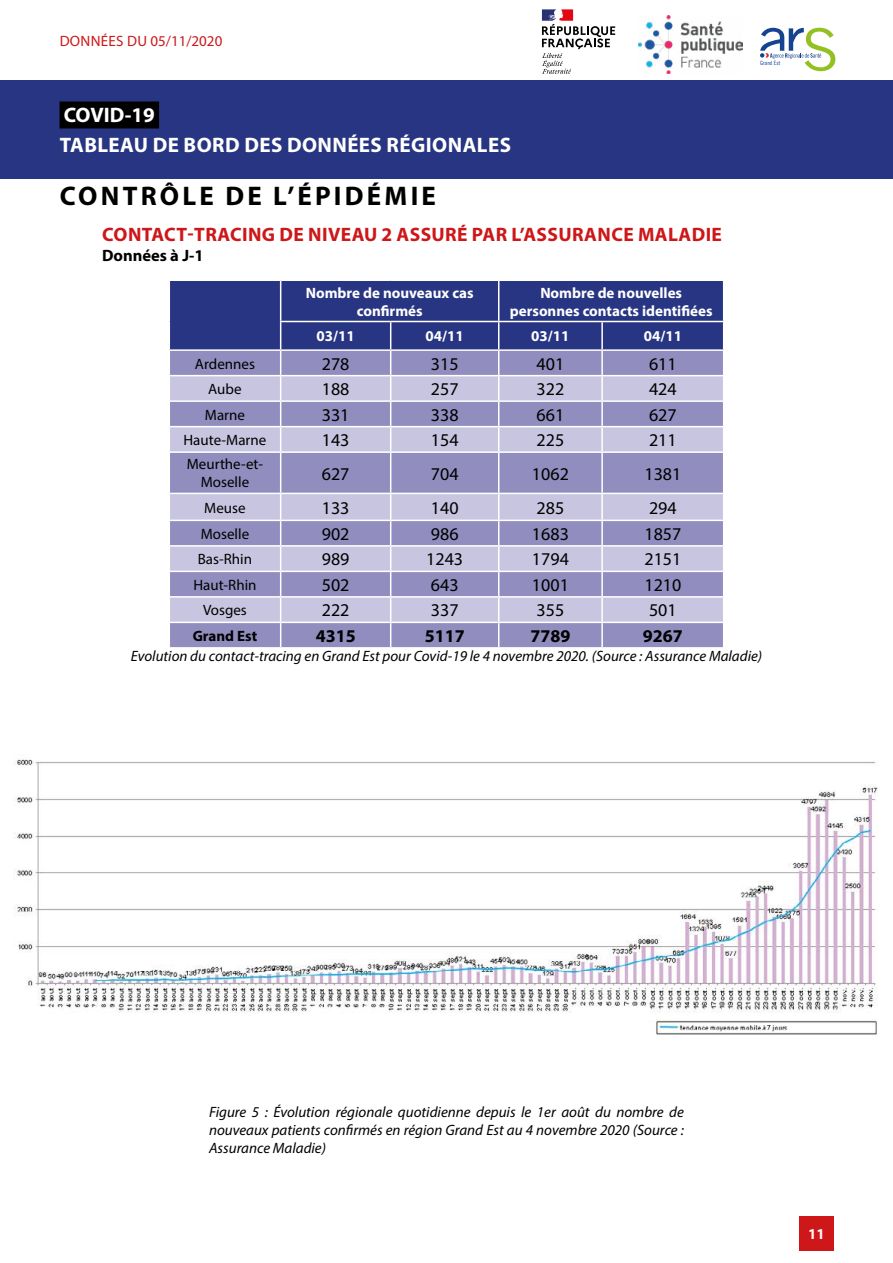
<style>
.page{position:relative;width:893px;height:1263px;background:#fff}
.page>*{position:absolute;margin:0;border:0;box-sizing:border-box;transform-origin:0 0}
.Titre{font:700 27px "Myriad Pro";letter-spacing:.12em;color:#000}
.t1{font:700 21px/29.4px "Myriad Pro";letter-spacing:.02em;color:#fff}
.Partie{font:700 19.5px "Myriad Pro";letter-spacing:.02em;color:#cd1719}
.t2{font:18px "Myriad Pro";color:#000}
.t3{font:700 18px "Myriad Pro";color:#000}
.Texte{font:700 16.5px "Myriad Pro";color:#000}
.Legende{font:italic 15px/18px "Myriad Pro";color:#000;text-align:justify}
.t4{font:700 15px/18px "Myriad Pro";color:#fff;text-align:center}
.t5{font:15px/18px "Myriad Pro";color:#000;text-align:center}
.t6{font:15px "Myriad Pro";letter-spacing:.02em;color:#cd1719}
.t7{font:700 15px "Myriad Pro";color:#000}
.t8{font:5.85px "Trade Gothic LT Std Cn 18";color:#154390}
</style>
<div class="page">
<div style="left:0;top:80px;width:893px;height:99px;background:#283583"></div>
<div style="left:60px;top:101px;width:99px;height:27px;background:#000"></div>
<div style="left:799px;top:1216px;width:34px;height:34px;background:#cd1719"></div>
<img style="left:638px;top:15px;width:104px;height:59px">
<svg style="left:760px;top:28px;width:75px;height:43px"></svg>
<svg style="left:542px;top:9px;width:73px;height:65px"></svg>
<img style="left:13px;top:759px;width:865px;height:275px">
<div style="left:170px;top:623px;width:553px;height:24px;background:#918dbe"></div>
<svg style="left:170px;top:453px;width:553px;height:169px;background:#aba7ce"></svg>
<svg style="left:169px;top:280px;width:555px;height:171px;background:#7d81b4"></svg>
<hr style="left:280px;top:453px;width:1px;height:40px;background:#fff">
<hr style="left:390px;top:453px;width:1px;height:40px;background:#fff">
<hr style="left:498px;top:453px;width:1px;height:40px;background:#fff">
<hr style="left:601px;top:453px;width:2px;height:40px;background:#fff">
<hr style="left:169px;top:493px;width:112px;height:1px;background:#fff">
<hr style="left:281px;top:493px;width:110px;height:1px;background:#fff">
<hr style="left:391px;top:493px;width:108px;height:1px;background:#fff">
<hr style="left:499px;top:493px;width:103px;height:1px;background:#fff">
<hr style="left:602px;top:493px;width:122px;height:1px;background:#fff">
<hr style="left:601px;top:494px;width:2px;height:26px;background:#fff">
<hr style="left:169px;top:520px;width:112px;height:1px;background:#fff">
<hr style="left:281px;top:520px;width:110px;height:1px;background:#fff">
<hr style="left:391px;top:520px;width:108px;height:1px;background:#fff">
<hr style="left:499px;top:520px;width:103px;height:1px;background:#fff">
<hr style="left:602px;top:520px;width:122px;height:1px;background:#fff">
<hr style="left:601px;top:521px;width:2px;height:24px;background:#fff">
<hr style="left:169px;top:545px;width:112px;height:2px;background:#fff">
<hr style="left:281px;top:545px;width:110px;height:2px;background:#fff">
<hr style="left:391px;top:545px;width:108px;height:2px;background:#fff">
<hr style="left:499px;top:545px;width:103px;height:2px;background:#fff">
<hr style="left:602px;top:545px;width:122px;height:2px;background:#fff">
<hr style="left:601px;top:547px;width:2px;height:24px;background:#fff">
<hr style="left:169px;top:571px;width:112px;height:1px;background:#fff">
<hr style="left:281px;top:571px;width:110px;height:1px;background:#fff">
<hr style="left:391px;top:571px;width:108px;height:1px;background:#fff">
<hr style="left:499px;top:571px;width:103px;height:1px;background:#fff">
<hr style="left:602px;top:571px;width:122px;height:1px;background:#fff">
<hr style="left:601px;top:572px;width:2px;height:24px;background:#fff">
<hr style="left:169px;top:596px;width:112px;height:2px;background:#fff">
<hr style="left:281px;top:596px;width:110px;height:2px;background:#fff">
<hr style="left:391px;top:596px;width:108px;height:2px;background:#fff">
<hr style="left:499px;top:596px;width:103px;height:2px;background:#fff">
<hr style="left:602px;top:596px;width:122px;height:2px;background:#fff">
<hr style="left:601px;top:598px;width:2px;height:24px;background:#fff">
<svg style="left:280px;top:494px;width:1px;height:153px"></svg>
<svg style="left:390px;top:494px;width:1px;height:153px"></svg>
<svg style="left:498px;top:494px;width:1px;height:153px"></svg>
<hr style="left:601px;top:623px;width:2px;height:24px;background:#fff">
<p class="t6" style="left:60px;top:31px;width:164px">DONNÉES DU 05/11/2020</p>
<h2 class="t1" style="left:60px;top:100px;width:453px">COVID-19<br>TABLEAU DE BORD DES DONNÉES RÉGIONALES</h2>
<p class="t8" style="left:760px;top:59px;width:22px">Grand Est</p>
<p class="Titre" style="left:60px;top:178px;width:378px">CONTRÔLE DE L’ÉPIDÉMIE</p>
<p class="Partie" style="left:102px;top:222px;width:621px">CONTACT-TRACING DE NIVEAU 2 ASSURÉ PAR L’ASSURANCE MALADIE</p>
<p class="Texte" style="left:102px;top:244px;width:103px">Données à J-1</p>
<p class="t4" style="left:306px;top:283px;width:169px">Nombre de nouveaux cas confirmés</p>
<p class="t4" style="left:510px;top:283px;width:204px">Nombre de nouvelles personnes contacts identifiées</p>
<p class="t4" style="left:317px;top:327px;width:40px">03/11</p>
<p class="t4" style="left:426px;top:327px;width:40px">04/11</p>
<p class="t4" style="left:531px;top:327px;width:40px">03/11</p>
<p class="t4" style="left:644px;top:327px;width:40px">04/11</p>
<p class="t5" style="left:195px;top:354px;width:61px">Ardennes</p>
<p class="t2" style="left:322px;top:352px;width:29px">278</p>
<p class="t2" style="left:431px;top:352px;width:29px">315</p>
<p class="t2" style="left:537px;top:352px;width:29px">401</p>
<p class="t2" style="left:649px;top:352px;width:29px">611</p>
<p class="t5" style="left:208px;top:380px;width:35px">Aube</p>
<p class="t2" style="left:322px;top:378px;width:29px">188</p>
<p class="t2" style="left:431px;top:378px;width:29px">257</p>
<p class="t2" style="left:537px;top:378px;width:29px">322</p>
<p class="t2" style="left:649px;top:378px;width:29px">424</p>
<p class="t5" style="left:205px;top:405px;width:42px">Marne</p>
<p class="t2" style="left:322px;top:403px;width:29px">331</p>
<p class="t2" style="left:431px;top:403px;width:29px">338</p>
<p class="t2" style="left:537px;top:403px;width:29px">661</p>
<p class="t2" style="left:649px;top:403px;width:29px">627</p>
<p class="t5" style="left:184px;top:431px;width:84px">Haute-Marne</p>
<p class="t2" style="left:322px;top:429px;width:29px">143</p>
<p class="t2" style="left:431px;top:429px;width:29px">154</p>
<p class="t2" style="left:537px;top:429px;width:29px">225</p>
<p class="t2" style="left:649px;top:429px;width:29px">211</p>
<p class="t5" style="left:187px;top:455px;width:78px">Meurthe-et-<br>Moselle</p>
<p class="t2" style="left:322px;top:462px;width:29px">627</p>
<p class="t2" style="left:431px;top:462px;width:29px">704</p>
<p class="t2" style="left:532px;top:462px;width:38px">1062</p>
<p class="t2" style="left:644px;top:462px;width:38px">1381</p>
<p class="t5" style="left:204px;top:498px;width:43px">Meuse</p>
<p class="t2" style="left:322px;top:496px;width:29px">133</p>
<p class="t2" style="left:431px;top:496px;width:29px">140</p>
<p class="t2" style="left:537px;top:496px;width:29px">285</p>
<p class="t2" style="left:649px;top:496px;width:29px">294</p>
<p class="t5" style="left:201px;top:524px;width:50px">Moselle</p>
<p class="t2" style="left:322px;top:523px;width:29px">902</p>
<p class="t2" style="left:431px;top:523px;width:29px">986</p>
<p class="t2" style="left:532px;top:523px;width:38px">1683</p>
<p class="t2" style="left:644px;top:523px;width:38px">1857</p>
<p class="t5" style="left:198px;top:550px;width:56px">Bas-Rhin</p>
<p class="t2" style="left:322px;top:548px;width:29px">989</p>
<p class="t2" style="left:426px;top:548px;width:38px">1243</p>
<p class="t2" style="left:532px;top:548px;width:38px">1794</p>
<p class="t2" style="left:644px;top:548px;width:38px">2151</p>
<p class="t5" style="left:193px;top:575px;width:65px">Haut-Rhin</p>
<p class="t2" style="left:322px;top:574px;width:29px">502</p>
<p class="t2" style="left:431px;top:574px;width:29px">643</p>
<p class="t2" style="left:532px;top:574px;width:38px">1001</p>
<p class="t2" style="left:644px;top:574px;width:38px">1210</p>
<p class="t5" style="left:203px;top:601px;width:45px">Vosges</p>
<p class="t2" style="left:322px;top:599px;width:29px">222</p>
<p class="t2" style="left:431px;top:599px;width:29px">337</p>
<p class="t2" style="left:537px;top:599px;width:29px">355</p>
<p class="t2" style="left:649px;top:599px;width:29px">501</p>
<p class="t7" style="left:193px;top:626px;width:66px">Grand Est</p>
<p class="t3" style="left:316px;top:624px;width:41px">4315</p>
<p class="t3" style="left:425px;top:624px;width:41px">5117</p>
<p class="t3" style="left:530px;top:624px;width:41px">7789</p>
<p class="t3" style="left:643px;top:624px;width:41px">9267</p>
<p class="Legende" style="left:131px;top:646px;width:633px">Evolution du contact-tracing en Grand Est pour Covid-19 le 4 novembre 2020. (Source : Assurance Maladie)</p>
<p class="Legende" style="left:209px;top:1103px;width:476px">Figure 5 : Évolution régionale quotidienne depuis le 1er août du nombre de nouveaux patients confirmés en région Grand Est au 4 novembre 2020 (Source :<br>Assurance Maladie)</p>
<p class="t4" style="left:808px;top:1224px;width:18px">11</p>
</div>
